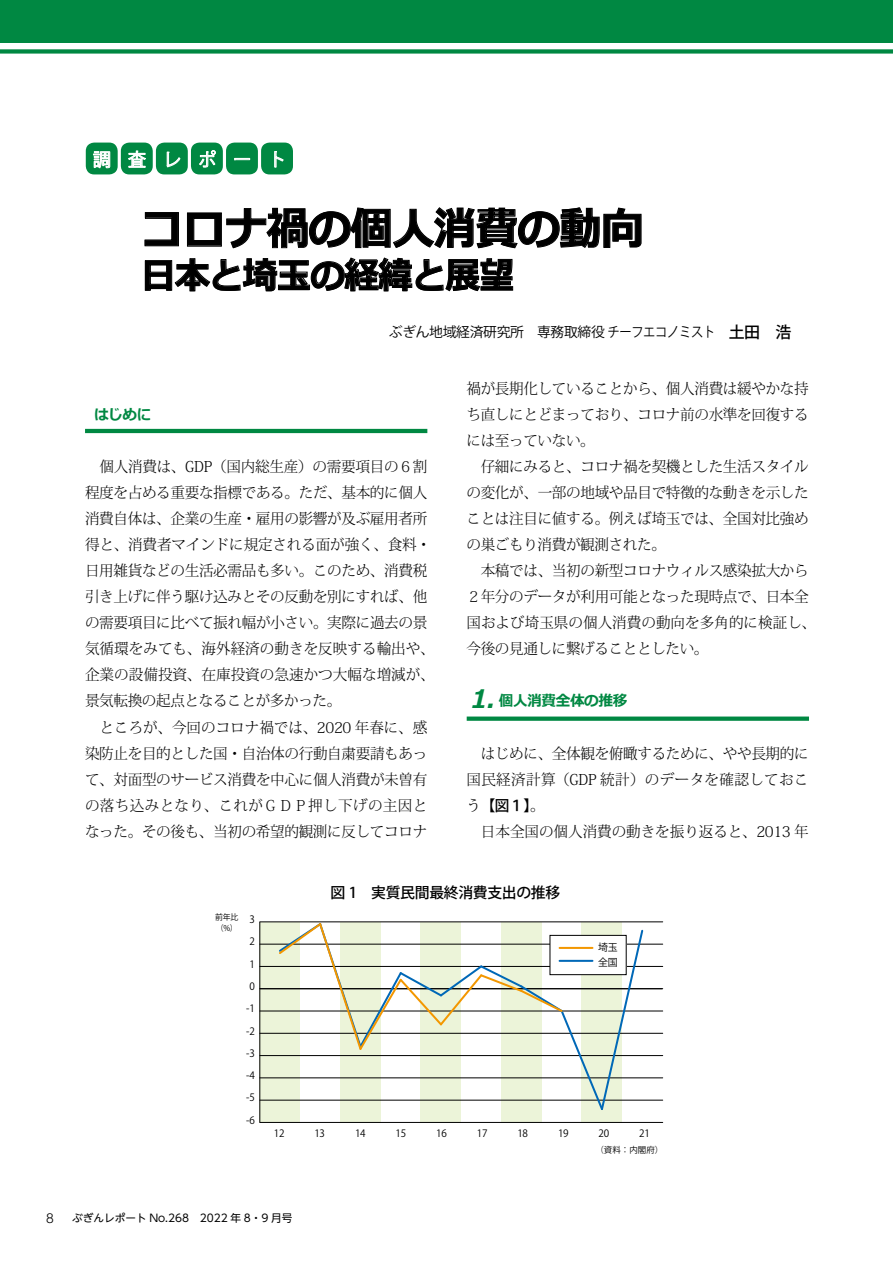
<style>
.page{position:relative;width:893px;height:1263px;background:#fff}
.page>*{position:absolute;margin:0;border:0;box-sizing:border-box;transform-origin:0 0}
.t1{font:700 44.7px "Meiryo";letter-spacing:-.025em;color:#000;scale:.96 1}
.t2{font:700 36.15px "Meiryo";letter-spacing:-.025em;color:#000;scale:.96 1}
.t3{font:18px "Koz Go Pr 6 N";letter-spacing:.94em;color:#fff}
.t4{font:300 14.85px/26.1px "Koz Min Pr 6 N";letter-spacing:-.025em;color:#000}
.t5{font:300 14.85px "Koz Min Pr 6 N";letter-spacing:-.005em;color:#000}
.t6{font:500 14.85px "Koz Go Pr 6 N";letter-spacing:-.025em;color:#000}
.t7{font:700 14.85px "Meiryo";letter-spacing:-.025em;color:#008842}
.t8{font:13.8px "Koz Go Pr 6 N";letter-spacing:-.025em;color:#000}
.t9{font:300 13.8px "Helvetica LT Std";color:#000}
.t10{font:10.65px "UD Shin Go NT Pro";color:#000}
.t11{font:10.05px/14.5px "Koz Go Pr 6 N";letter-spacing:-.025em;color:#000}
.t12{font:8.55px "Koz Go Pr 6 N";color:#000}
.t13{font:8.1px/11.1px "Koz Go Pr 6 N";color:#000}
.s1{font-weight:500;font-size:15.9px}
.s2{font-style:italic;font-size:25.5px}
.s3{font-family:"Koz Min Pr 6 N";font-weight:300}
</style>
<div class="page">
<div style="left:0;top:0;width:893px;height:43px;background:#008842"></div>
<div style="left:0;top:49px;width:893px;height:5px;background:#008842"></div>
<svg style="left:144px;top:212px;width:35px;height:35px"></svg>
<svg style="left:187px;top:207px;width:455px;height:41px"></svg>
<svg style="left:145px;top:257px;width:368px;height:35px"></svg>
<div style="left:86px;top:143px;width:32px;height:31px;background:#008842;border-radius:9px"></div>
<div style="left:121px;top:143px;width:32px;height:31px;background:#008842;border-radius:9px"></div>
<div style="left:156px;top:143px;width:32px;height:31px;background:#008842;border-radius:9px"></div>
<div style="left:191px;top:143px;width:32px;height:31px;background:#008842;border-radius:9px"></div>
<div style="left:226px;top:143px;width:32px;height:31px;background:#008842;border-radius:9px"></div>
<div style="left:261px;top:143px;width:32px;height:31px;background:#008842;border-radius:9px"></div>
<svg style="left:93px;top:151px;width:18px;height:18px"></svg>
<svg style="left:128px;top:150px;width:18px;height:18px"></svg>
<svg style="left:166px;top:151px;width:15px;height:17px"></svg>
<svg style="left:199px;top:150px;width:17px;height:18px"></svg>
<svg style="left:234px;top:158px;width:17px;height:3px"></svg>
<svg style="left:274px;top:151px;width:10px;height:17px"></svg>
<hr style="left:85px;top:429px;width:342px;height:4px;background:#008842">
<div style="left:260px;top:922px;width:40px;height:200px;background:#ecf4d9"></div>
<div style="left:340px;top:922px;width:41px;height:200px;background:#ecf4d9"></div>
<div style="left:420px;top:922px;width:41px;height:200px;background:#ecf4d9"></div>
<div style="left:501px;top:922px;width:40px;height:200px;background:#ecf4d9"></div>
<div style="left:581px;top:922px;width:41px;height:200px;background:#ecf4d9"></div>
<hr style="left:260px;top:922px;width:1px;height:200px;background:#000">
<hr style="left:260px;top:1122px;width:403px;height:1px;background:#000">
<hr style="left:260px;top:1100px;width:403px;height:1px;background:#000">
<hr style="left:260px;top:1077px;width:403px;height:1px;background:#000">
<hr style="left:260px;top:1055px;width:403px;height:1px;background:#000">
<hr style="left:260px;top:1033px;width:403px;height:1px;background:#000">
<hr style="left:260px;top:1011px;width:403px;height:1px;background:#000">
<hr style="left:260px;top:988px;width:403px;height:1px;background:#000">
<hr style="left:260px;top:966px;width:403px;height:1px;background:#000">
<hr style="left:260px;top:944px;width:403px;height:1px;background:#000">
<hr style="left:260px;top:921px;width:403px;height:1px;background:#000">
<svg style="left:277px;top:921px;width:368px;height:191px"></svg>
<div style="left:550px;top:935px;width:76px;height:40px;background:#fff"></div>
<div style="left:550px;top:935px;width:76px;height:40px;border:1px solid #000"></div>
<hr style="left:560px;top:960px;width:32px;height:2px;background:#0068b7">
<hr style="left:560px;top:947px;width:32px;height:2px;background:#f39700">
<div style="left:467px;top:716px;width:342px;height:5px;background:#008842"></div>
<p class="t3" style="left:93px;top:149px;width:195px">調査レポート</p>
<h1 class="t1" style="left:141px;top:197px;width:525px">コロナ禍の個人消費の動向</h1>
<h2 class="t2" style="left:141px;top:250px;width:390px">日本と埼玉の経緯と展望</h2>
<p class="t8" style="left:389px;top:324px;width:404px">ぶぎん地域経済研究所　専務取締役 チーフエコノミスト <span class="s1">土田　浩</span></p>
<p class="t7" style="left:94px;top:404px;width:59px">はじめに</p>
<p class="t4" style="left:85px;top:454px;width:351px">　個人消費は、GDP（国内総生産）の需要項目の６割程度を占める重要な指標である。ただ、基本的に個人消費自体は、企業の生産・雇用の影響が及ぶ雇用者所得と、消費者マインドに規定される面が強く、食料・日用雑貨などの生活必需品も多い。このため、消費税引き上げに伴う駆け込みとその反動を別にすれば、他の需要項目に比べて振れ幅が小さい。実際に過去の景気循環をみても、海外経済の動きを反映する輸出や、企業の設備投資、在庫投資の急速かつ大幅な増減が、景気転換の起点となることが多かった。<br>　ところが、今回のコロナ禍では、2020 年春に、感染防止を目的とした国・自治体の行動自粛要請もあって、対面型のサービス消費を中心に個人消費が未曽有の落ち込みとなり、これがＧＤＰ押し下げの主因となった。その後も、当初の希望的観測に反してコロナ</p>
<p class="t4" style="left:466px;top:376px;width:351px">禍が長期化していることから、個人消費は緩やかな持ち直しにとどまっており、コロナ前の水準を回復するには至っていない。<br>　仔細にみると、コロナ禍を契機とした生活スタイルの変化が、一部の地域や品目で特徴的な動きを示したことは注目に値する。例えば埼玉では、全国対比強めの巣ごもり消費が観測された。<br>　本稿では、当初の新型コロナウィルス感染拡大から<br>２年分のデータが利用可能となった現時点で、日本全国および埼玉県の個人消費の動向を多角的に検証し、今後の見通しに繋げることとしたい。</p>
<p class="t7" style="left:471px;top:690px;width:158px"><span class="s2">1.</span> 個人消費全体の推移</p>
<p class="t4" style="left:466px;top:740px;width:344px;text-align:right">はじめに、全体観を俯瞰するために、やや長期的に国民経済計算（GDP 統計）のデータを確認しておこ</p>
<p class="t6" style="left:466px;top:797px;width:80px"><span class="s3">う</span>【図１】<span class="s3">。</span></p>
<p class="t5" style="left:466px;top:823px;width:344px">　日本全国の個人消費の動きを振り返ると、2013 年</p>
<p class="t13" style="left:215px;top:912px;width:25px">前年比（%）</p>
<p class="t11" style="left:249px;top:912px;width:7px">3</p>
<p class="t11" style="left:249px;top:935px;width:7px">2</p>
<p class="t11" style="left:249px;top:957px;width:7px">1</p>
<p class="t11" style="left:249px;top:979px;width:7px">0</p>
<p class="t11" style="left:246px;top:1001px;width:10px">-1</p>
<p class="t11" style="left:246px;top:1024px;width:10px">-2</p>
<p class="t11" style="left:246px;top:1046px;width:10px">-3</p>
<p class="t11" style="left:246px;top:1068px;width:10px">-4</p>
<p class="t11" style="left:246px;top:1091px;width:10px">-5</p>
<p class="t11" style="left:246px;top:1113px;width:10px">-6</p>
<p class="t6" style="left:331px;top:884px;width:231px">図 1　実質民間最終消費支出の推移</p>
<p class="t11" style="left:598px;top:941px;width:21px">埼玉全国</p>
<p class="t11" style="left:274px;top:1126px;width:12px">12</p>
<p class="t11" style="left:314px;top:1126px;width:12px">13</p>
<p class="t11" style="left:355px;top:1126px;width:12px">14</p>
<p class="t11" style="left:396px;top:1126px;width:12px">15</p>
<p class="t11" style="left:436px;top:1126px;width:12px">16</p>
<p class="t11" style="left:477px;top:1126px;width:12px">17</p>
<p class="t11" style="left:517px;top:1126px;width:12px">18</p>
<p class="t11" style="left:558px;top:1126px;width:12px">19</p>
<p class="t11" style="left:599px;top:1126px;width:12px">20</p>
<p class="t11" style="left:639px;top:1126px;width:12px">21</p>
<p class="t12" style="left:595px;top:1145px;width:70px">（資料：内閣府）</p>
<p class="t9" style="left:46px;top:1209px;width:9px">8</p>
<p class="t10" style="left:72px;top:1210px;width:222px">ぶぎんレポート No.268　2022 年 8・9 月号</p>
</div>
